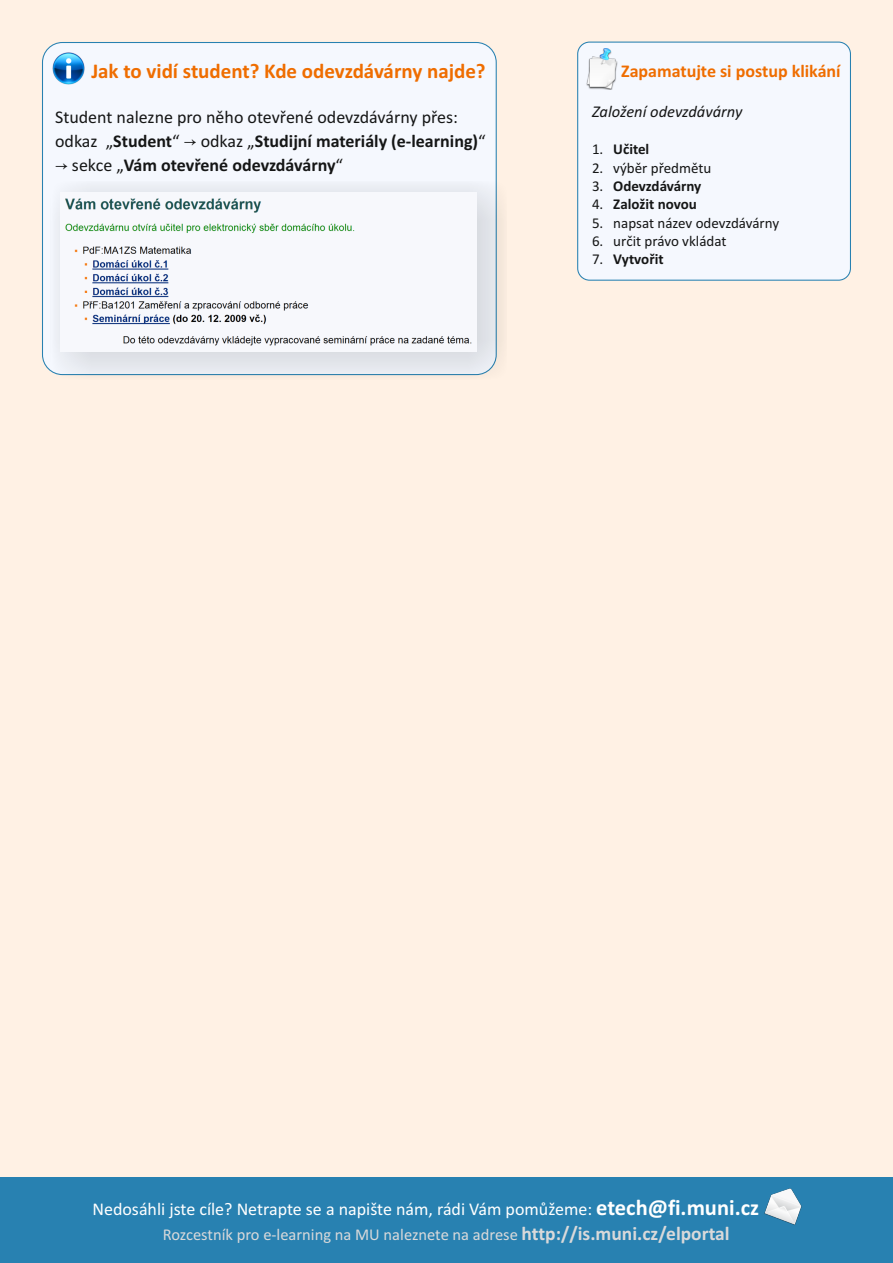
<style>
.page{position:relative;width:893px;height:1263px;background:#fff1e4}
.page>*{position:absolute;margin:0;border:0;box-sizing:border-box;transform-origin:0 0}
.t1{font:700 21px "Calibri";color:#ef6d00}
.t2{font:18px/24px "Calibri";color:#151616}
.t3{font:18px "Calibri";color:#fff}
.t4{font:700 18px "Calibri";letter-spacing:-.005em;color:#151616}
.t5{font:700 18px "Calibri";color:#ef6d00}
.t6{font:16.5px "Calibri";color:#d9d9da}
.t7{font:italic 16.5px "Calibri";color:#151616}
.t8{font:15px/18.3px "Calibri";color:#151616}
.t9{font:700 15px "Calibri";color:#151616}
.s1{font-weight:700}
.s2{font-family:"Arial Unicode MS"}
.s3{font-family:"Arial Unicode MS";font-weight:400}
.s4{font-weight:400}
.s5{font-weight:700;font-size:22.5px}
.s6{font-weight:700;font-size:19.5px}
</style>
<div class="page">
<div style="left:577px;top:42px;width:274px;height:239px;background:#f5f8fe;border:1px solid #2881b1;border-radius:12px"></div>
<img style="left:586px;top:48px;width:32px;height:41px">
<div style="left:42px;top:42px;width:455px;height:333px;background:#f5f8fe;border:1px solid #2881b1;border-radius:20px"></div>
<div style="left:0;top:1178px;width:893px;height:85px;background:#2881b1"></div>
<img style="left:764px;top:1188px;width:38px;height:37px">
<img style="left:52px;top:52px;width:33px;height:33px">
<div style="left:51px;top:181px;width:456px;height:199px;background:#151616;opacity:.15"></div>
<img style="left:60px;top:192px;width:417px;height:159px">
<p class="t1" style="left:91px;top:62px;width:396px">Jak to vidí student? Kde odevzdávárny najde?</p>
<p class="t2" style="left:55px;top:106px;width:432px">Student nalezne pro něho otevřené odevzdávárny přes: odkaz „<span class="s1">Student</span>“ <span class="s2">→</span> odkaz „<span class="s1">Studijní materiály (e-learning)</span>“</p>
<p class="t4" style="left:55px;top:157px;width:290px"><span class="s3">→</span> <span class="s4">sekce „</span>Vám otevřené odevzdávárny<span class="s4">“</span></p>
<p class="t5" style="left:621px;top:63px;width:221px">Zapamatujte si postup klikání</p>
<p class="t7" style="left:592px;top:105px;width:152px">Založení odevzdávárny</p>
<p class="t9" style="left:592px;top:143px;width:59px"><span class="s4">1.</span> Učitel</p>
<p class="t8" style="left:592px;top:160px;width:121px">2. výběr předmětu<br>3.</p>
<p class="t9" style="left:592px;top:198px;width:106px"><span class="s4">4.</span> Založit novou</p>
<p class="t9" style="left:613px;top:180px;width:90px">Odevzdávárny</p>
<p class="t8" style="left:592px;top:215px;width:189px">5. napsat název odevzdávárny</p>
<p class="t8" style="left:592px;top:233px;width:136px">6. určit právo vkládat</p>
<p class="t9" style="left:613px;top:253px;width:52px">Vytvořit</p>
<p class="t8" style="left:592px;top:251px;width:13px">7.</p>
<p class="t3" style="left:92px;top:1201px;width:668px">Nedosáhli jste cíle? Netrapte se a napište nám, rádi Vám pomůžeme: <span class="s5">etech@fi.muni.cz</span></p>
<p class="t6" style="left:163px;top:1227px;width:568px">Rozcestník pro e-learning na MU naleznete na adrese <span class="s6">http://is.muni.cz/elportal</span></p>
</div>
